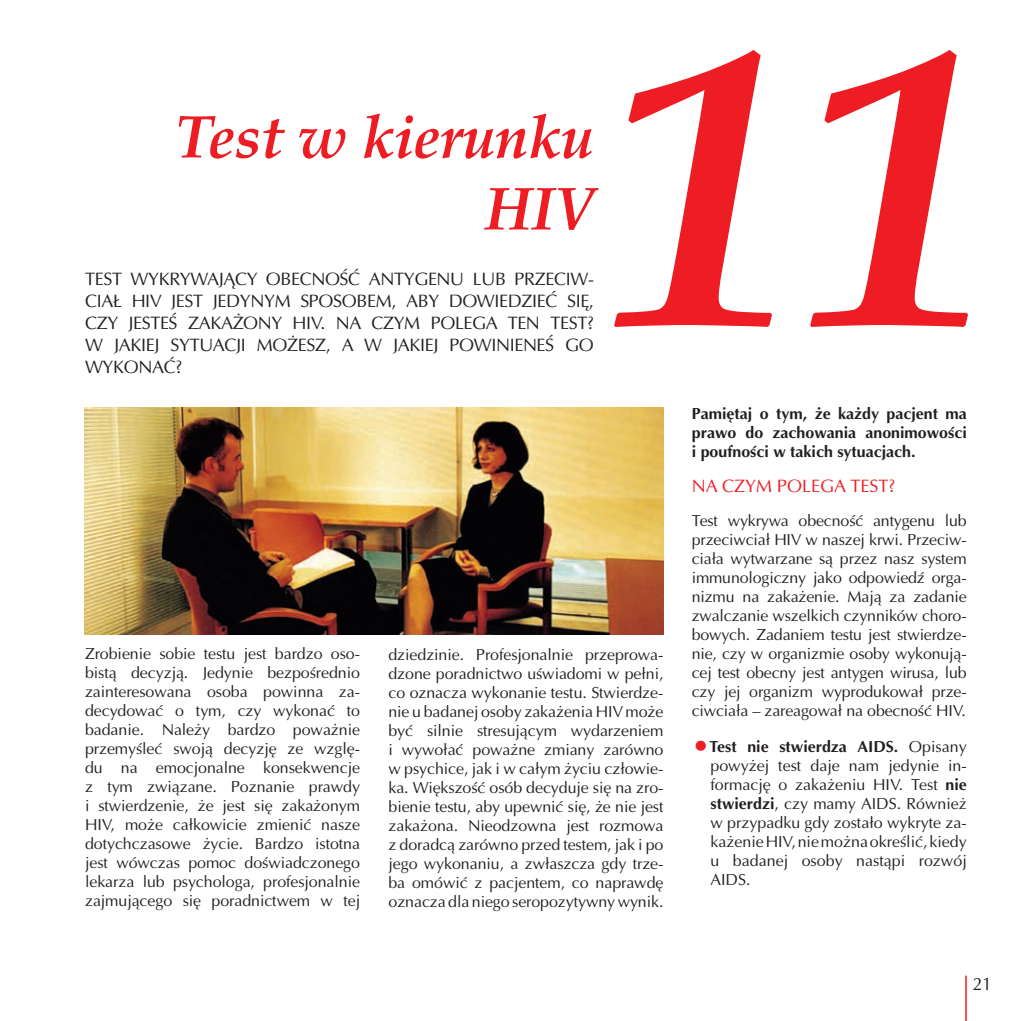
<style>
.page{position:relative;width:1032px;height:1021px;background:#fff}
.page>*{position:absolute;margin:0;border:0;box-sizing:border-box;transform-origin:0 0}
.t1{font:italic 700 400px "Palatino Linotype";color:#ee1d23}
.t2{font:italic 700 60px "Palatino Linotype";letter-spacing:-.01em;color:#ee1d23}
.t3{font:18px/22px "Ottawa";letter-spacing:-.02em;color:#231f20}
.t4{font:18px "Ottawa";color:#ee1d23}
.t5{font:16px/19px "Ottawa";letter-spacing:-.005em;color:#231f20;text-align:justify}
.t6{font:700 16px/19px "Ottawa";color:#231f20;text-align:justify}
.s1{font-size:30px;color:#ee1d23}
.s2{font-weight:700}
</style>
<div class="page">
<hr style="left:965px;top:975px;width:2px;height:45px;background:#ee1d23">
<img style="left:84px;top:408px;width:579px;height:226px">
<h2 class="t2" style="left:175px;top:94px;width:420px">Test w kierunku</h2>
<h2 class="t2" style="left:485px;top:166px;width:110px">HIV</h2>
<p class="t3" style="left:266px;top:267px;width:96px">OBECNOŚĆ</p>
<p class="t3" style="left:293px;top:311px;width:70px">HIV. NA</p>
<p class="t3" style="left:85px;top:267px;width:38px">TEST</p>
<p class="t3" style="left:85px;top:311px;width:35px">CZY</p>
<p class="t3" style="left:130px;top:267px;width:129px">WYKRYWAJĄCY<br>HIV</p>
<p class="t3" style="left:170px;top:333px;width:77px">SYTUACJI</p>
<p class="t3" style="left:369px;top:267px;width:97px">ANTYGENU</p>
<p class="t3" style="left:393px;top:311px;width:47px;text-indent:-22px">CZYM<br>JAKIEJ</p>
<p class="t3" style="left:514px;top:267px;width:81px">PRZECIW-</p>
<p class="t3" style="left:550px;top:311px;width:45px;text-align:right">TEST?<br>GO</p>
<p class="t3" style="left:473px;top:267px;width:35px">LUB</p>
<p class="t3" style="left:449px;top:289px;width:110px">DOWIEDZIEĆ</p>
<p class="t3" style="left:449px;top:333px;width:106px">POWINIENEŚ</p>
<p class="t3" style="left:85px;top:289px;width:38px">CIAŁ</p>
<p class="t3" style="left:85px;top:333px;width:76px">W JAKIEJ</p>
<p class="t3" style="left:188px;top:289px;width:96px;text-indent:-17px">JEST<br>ZAKAŻONY</p>
<p class="t3" style="left:300px;top:289px;width:98px">SPOSOBEM,</p>
<p class="t3" style="left:342px;top:333px;width:42px">A W</p>
<p class="t3" style="left:431px;top:289px;width:69px;text-indent:-25px">ABY<br>POLEGA</p>
<p class="t3" style="left:567px;top:289px;width:28px">SIĘ,</p>
<p class="t3" style="left:213px;top:289px;width:79px">JEDYNYM</p>
<p class="t3" style="left:257px;top:333px;width:75px">MOŻESZ,</p>
<p class="t3" style="left:128px;top:311px;width:51px">JESTEŚ</p>
<p class="t3" style="left:508px;top:311px;width:34px">TEN</p>
<p class="t3" style="left:85px;top:355px;width:99px">WYKONAĆ?</p>
<h1 class="t1" style="left:598px;top:-95px;width:397px">11</h1>
<p class="t5" style="left:85px;top:644px;width:277px">Zrobienie sobie testu jest bardzo oso&shy;bistą decyzją. Jedynie bezpośrednio zainteresowana osoba powinna za&shy;decydować o tym, czy wykonać to badanie. Należy bardzo poważnie przemyśleć swoją decyzję ze wzglę&shy;du na emocjonalne konsekwencje z tym związane. Poznanie prawdy i stwierdzenie, że jest się zakażonym HIV, może całkowicie zmienić nasze dotychczasowe życie. Bardzo istotna jest wówczas pomoc doświadczonego lekarza lub psychologa, profesjonalnie zajmującego się poradnictwem w tej</p>
<p class="t5" style="left:388px;top:645px;width:277px">dziedzinie. Profesjonalnie przeprowa&shy;dzone poradnictwo uświadomi w pełni, co oznacza wykonanie testu. Stwierdze&shy;nie u badanej osoby zakażenia HIV może być silnie stresującym wydarzeniem i wywołać poważne zmiany zarówno w psychice, jak i w całym życiu człowie&shy;ka. Większość osób decyduje się na zro&shy;bienie testu, aby upewnić się, że nie jest zakażona. Nieodzowna jest rozmowa z doradcą zarówno przed testem, jak i po jego wykonaniu, a zwłaszcza gdy trze&shy;ba omówić z pacjentem, co naprawdę oznacza dla niego seropozytywnywynik.</p>
<p class="t6" style="left:692px;top:404px;width:276px">Pamiętaj o tym, że każdy pacjent ma prawo do zachowania anonimowości i poufności w takich sytuacjach.</p>
<p class="t4" style="left:692px;top:475px;width:205px">NA CZYM POLEGA TEST?</p>
<p class="t5" style="left:692px;top:510px;width:277px">Test wykrywa obecność antygenu lub przeciwciał HIV w naszej krwi. Przeciw&shy;ciała wytwarzane są przez nasz system immunologiczny jako odpowiedź orga&shy;nizmu na zakażenie. Mają za zadanie zwalczanie wszelkich czynników choro&shy;bowych. Zadaniem testu jest stwierdze&shy;nie, czy w organizmie osoby wykonują&shy;cej test obecny jest antygen wirusa, lub czy jej organizm wyprodukował prze&shy;ciwciała – zareagował na obecność HIV.</p>
<p class="t5" style="left:710px;top:736px;width:258px;text-indent:-19px"><span class="s1">•</span><span class="s2">Test nie stwierdza AIDS.</span> Opisany powyżej test daje nam jedynie in&shy;formację o zakażeniu HIV. Test <span class="s2">nie stwierdzi</span>, czy mamy AIDS. Również w przypadku gdy zostało wykryte za&shy;każenieHIV,niemożnaokreślić,kiedy u badanej osoby nastąpi rozwój AIDS.</p>
<p class="t3" style="left:972px;top:972px;width:21px">21</p>
</div>
